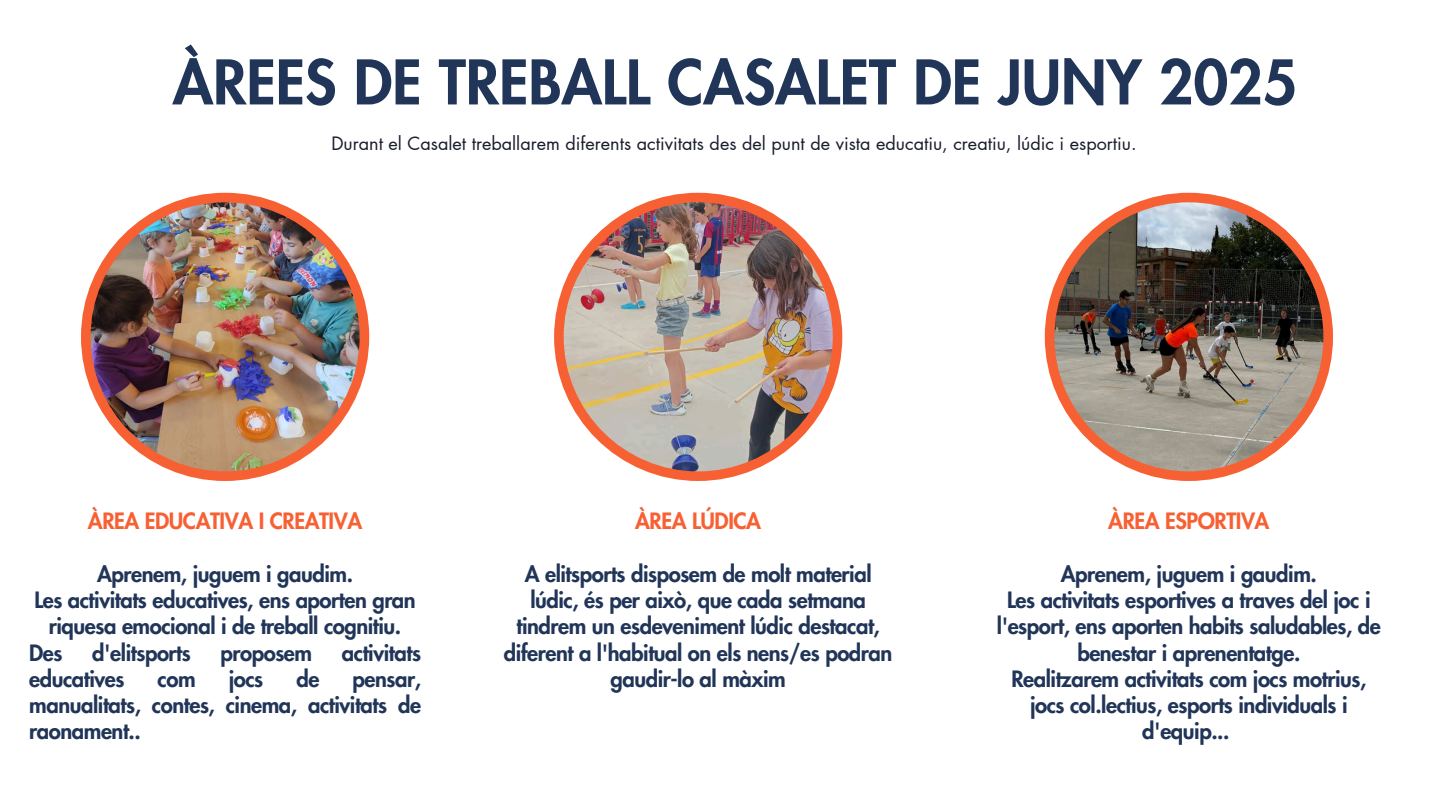
<style>
.page{position:relative;width:1440px;height:810px;background:#fff}
.page>*{position:absolute;margin:0;border:0;box-sizing:border-box;transform-origin:0 0}
.t1{font:800 59.8px "Futura LT Pro";color:#213559}
.t2{font:800 22px/26.2px "Futura LT Pro";letter-spacing:-.02em;color:#213559;text-align:center}
.t3{font:800 22px "Futura LT Pro";letter-spacing:-.02em;color:#f76033}
.t4{font:18px "Futura LT Pro";color:#191d2d}
</style>
<div class="page">
<div style="left:81px;top:193px;width:288px;height:288px;background:#f76033;border-radius:50%"></div>
<img style="left:91px;top:202px;width:269px;height:269px;border-radius:50%">
<div style="left:554px;top:193px;width:288px;height:288px;background:#f76033;border-radius:50%"></div>
<img style="left:564px;top:202px;width:269px;height:269px;border-radius:50%">
<div style="left:1045px;top:193px;width:288px;height:288px;background:#f76033;border-radius:50%"></div>
<img style="left:1054px;top:202px;width:269px;height:269px;border-radius:50%">
<p class="t1" style="left:173px;top:55px;width:1126px">ÀREES DE TREBALL CASALET DE JUNY 2025</p>
<p class="t4" style="left:331px;top:135px;width:807px">Durant el Casalet treballarem diferents activitats des del punt de vista educatiu, creatiu, lúdic i esportiu.</p>
<h2 class="t3" style="left:88px;top:511px;width:276px">ÀREA EDUCATIVA I CREATIVA</h2>
<h3 class="t2" style="left:97px;top:562px;width:258px">Aprenem, juguem i gaudim.</h3>
<h3 class="t2" style="left:34px;top:588px;width:383px">Les activitats educatives, ens aporten gran</h3>
<h3 class="t2" style="left:49px;top:614px;width:354px">riquesa emocional i de treball cognitiu.</h3>
<h3 class="t2" style="left:29px;top:640px;width:35px">Des</h3>
<h3 class="t2" style="left:92px;top:640px;width:100px">d'elitsports</h3>
<h3 class="t2" style="left:221px;top:640px;width:93px">proposem</h3>
<h3 class="t2" style="left:342px;top:640px;width:81px">activitats</h3>
<h3 class="t2" style="left:29px;top:667px;width:97px">educatives</h3>
<h3 class="t2" style="left:158px;top:667px;width:40px">com</h3>
<h3 class="t2" style="left:229px;top:667px;width:36px">jocs</h3>
<h3 class="t2" style="left:296px;top:667px;width:25px">de</h3>
<h3 class="t2" style="left:29px;top:667px;width:393px;text-align:justify;text-indent:323px">pensar, manualitats, contes, cinema, activitats de raonament..</h3>
<h2 class="t3" style="left:635px;top:511px;width:127px">ÀREA LÚDICA</h2>
<h3 class="t2" style="left:504px;top:562px;width:390px">A elitsports disposem de molt material lúdic, és per això, que cada setmana tindrem un esdeveniment lúdic destacat, diferent a l'habitual on els nens/es podran gaudir-lo al màxim</h3>
<h2 class="t3" style="left:1108px;top:511px;width:163px">ÀREA ESPORTIVA</h2>
<h3 class="t2" style="left:997px;top:562px;width:386px">Aprenem, juguem i gaudim.<br>Les activitats esportives a traves del joc i l'esport, ens aporten habits saludables, de benestar i aprenentatge.<br>Realitzarem activitats com jocs motrius, jocs col.lectius, esports individuals i d'equip...</h3>
</div>
